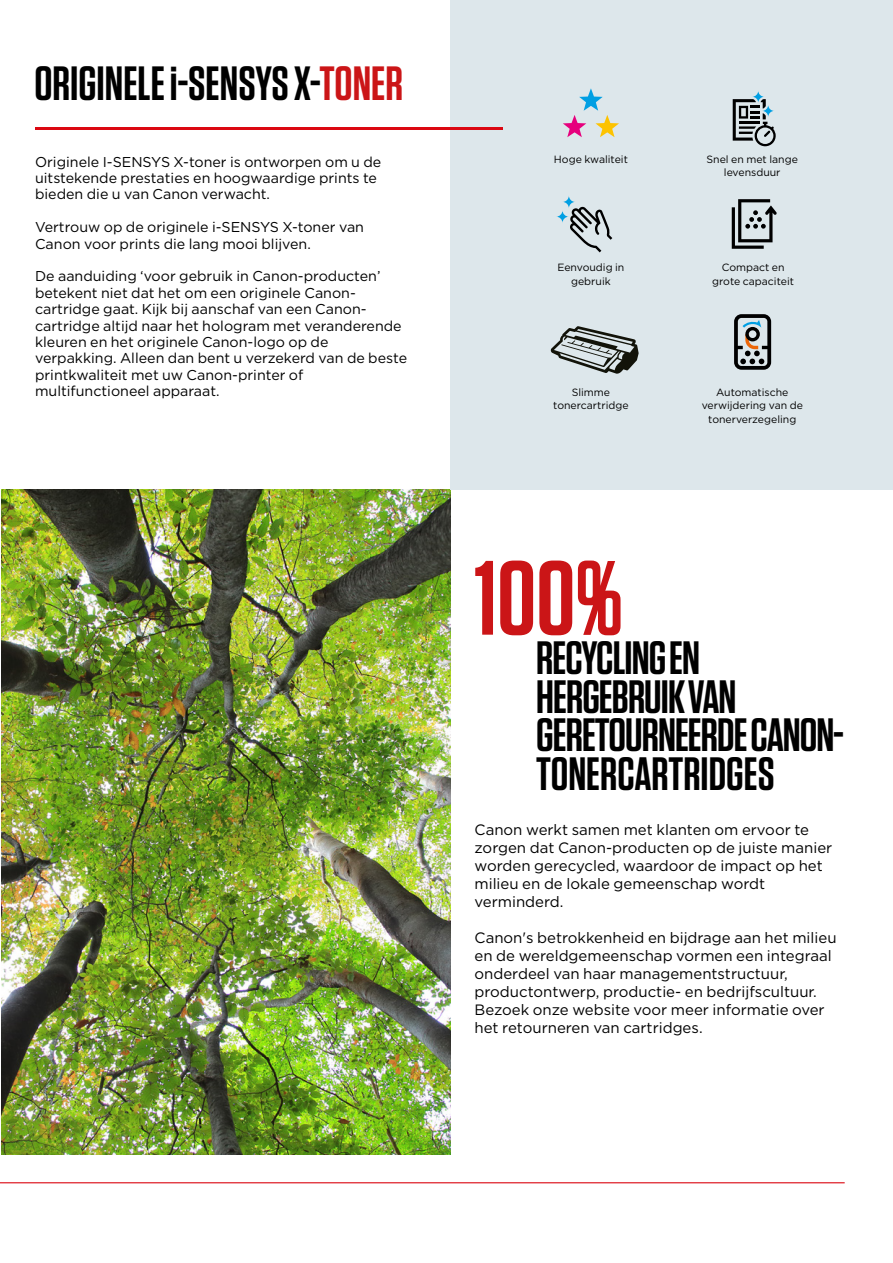
<style>
.page{position:relative;width:893px;height:1263px;background:#fff}
.page>*{position:absolute;margin:0;border:0;box-sizing:border-box;transform-origin:0 0}
.t1{font:600 105px "Tungsten";color:#cb1517}
.t2{font:600 48px "Tungsten";color:#000}
.t3{font:600 46.65px/38.8px "Tungsten";letter-spacing:-.02em;color:#000}
.t4{font:15px/18px "Gotham";color:#000}
.t5{font:14.25px/16.4px "Gotham";color:#000}
.t6{font:10.5px/13.6px "Gotham";color:#000;text-align:center}
.s1{color:#cb1517}
</style>
<div class="page">
<hr style="left:0;top:1182px;width:845px;height:1px;background:#db0812">
<img style="left:1px;top:489px;width:450px;height:665px">
<div style="left:450px;top:0;width:443px;height:489px;background:#dde7eb"></div>
<hr style="left:35px;top:127px;width:468px;height:3px;background:#db0812">
<svg style="left:732px;top:199px;width:45px;height:50px"></svg>
<svg style="left:752px;top:91px;width:12px;height:12px"></svg>
<svg style="left:733px;top:99px;width:43px;height:47px"></svg>
<svg style="left:563px;top:88px;width:56px;height:49px"></svg>
<svg style="left:551px;top:326px;width:88px;height:48px"></svg>
<svg style="left:570px;top:207px;width:42px;height:45px"></svg>
<svg style="left:556px;top:210px;width:13px;height:13px"></svg>
<svg style="left:562px;top:196px;width:13px;height:12px"></svg>
<svg style="left:734px;top:314px;width:37px;height:56px"></svg>
<h2 class="t2" style="left:34px;top:58px;width:370px">ORIGINELE i-SENSYS X-<span class="s1">TONER</span></h2>
<p class="t5" style="left:35px;top:153px;width:348px">Originele I-SENSYS X-toner is ontworpen om u de uitstekende prestaties en hoogwaardige prints te bieden die u van Canon verwacht.</p>
<p class="t5" style="left:35px;top:219px;width:330px">Vertrouw op de originele i-SENSYS X-toner van<br>Canon voor prints die lang mooi blijven.</p>
<p class="t5" style="left:35px;top:268px;width:374px">De aanduiding ‘voor gebruik in Canon-producten’ betekent niet dat het om een originele Canon&shy;cartridge gaat. Kijk bij aanschaf van een Canon&shy;cartridge altijd naar het hologram met veranderende kleuren en het originele Canon-logo op de verpakking. Alleen dan bent u verzekerd van de beste printkwaliteit met uw Canon-printer of multifunctioneel apparaat.</p>
<p class="t6" style="left:554px;top:152px;width:75px">Hoge kwaliteit</p>
<p class="t6" style="left:707px;top:152px;width:93px">Snel en met lange levensduur</p>
<p class="t6" style="left:557px;top:261px;width:68px">Eenvoudig in gebruik</p>
<p class="t6" style="left:712px;top:261px;width:83px">Compact en grote capaciteit</p>
<p class="t6" style="left:553px;top:385px;width:77px">Slimme tonercartridge</p>
<p class="t6" style="left:702px;top:385px;width:103px">Automatische verwijdering van de tonerverzegeling</p>
<h1 class="t1" style="left:474px;top:543px;width:150px">100%</h1>
<h3 class="t3" style="left:536px;top:639px;width:309px">RECYCLING EN<br>HERGEBRUIK VAN<br>GERETOURNEERDE CANON-<br>TONERCARTRIDGES</h3>
<p class="t4" style="left:474px;top:820px;width:359px">Canon werkt samen met klanten om ervoor te zorgen dat Canon-producten op de juiste manier worden gerecycled, waardoor de impact op het milieu en de lokale gemeenschap wordt verminderd.</p>
<p class="t4" style="left:474px;top:928px;width:364px">Canon's betrokkenheid en bijdrage aan het milieu en de wereldgemeenschap vormen een integraal onderdeel van haar managementstructuur, productontwerp, productie- en bedrijfscultuur.<br>Bezoek onze website voor meer informatie over het retourneren van cartridges.</p>
</div>
